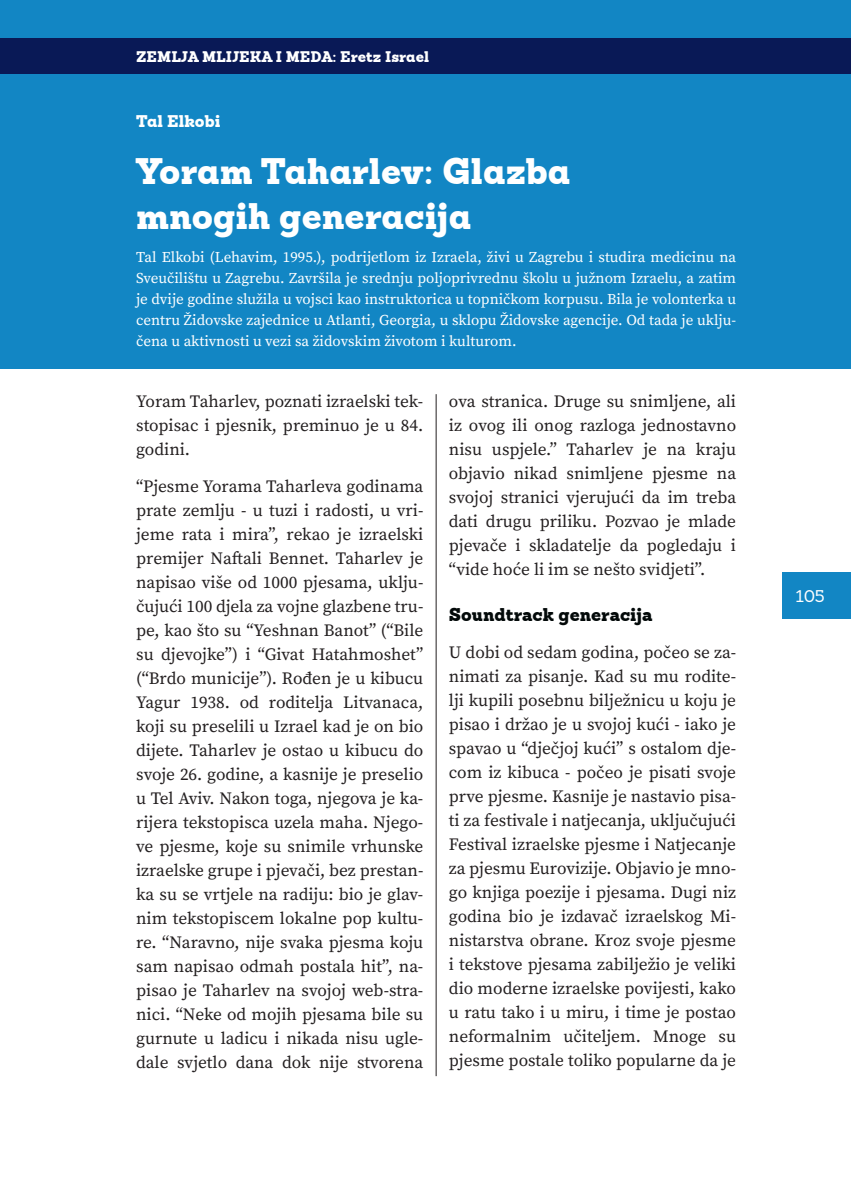
<style>
.page{position:relative;width:851px;height:1191px;background:#fff}
.page>*{position:absolute;margin:0;border:0;box-sizing:border-box;transform-origin:0 0}
.t1{font:900 36px/45px "Sanchez W03";color:#fff}
.t2{font:900 18px "Sanchez W03";color:#030909}
.t3{font:17.25px/24px "Source Serif Pro";color:#231f20;text-align:justify}
.t4{font:900 16.5px "Sanchez W03";color:#fff}
.t5{font:16.5px "Sanchez";color:#fff}
.t6{font:15px/21px "Source Serif Pro";color:#fff;text-align:justify}
.t7{font:900 15px "Sanchez W03";color:#fff}
</style>
<div class="page">
<div style="left:782px;top:572px;width:68px;height:47px;background:#1286c4"></div>
<hr style="left:436px;top:394px;width:1px;height:682px;background:#231f20">
<div style="left:0;top:0;width:850px;height:369px;background:#1286c4"></div>
<div style="left:0;top:38px;width:850px;height:36px;background:#091956"></div>
<p class="t7" style="left:136px;top:45px;width:294px">ZEMLJA MLIJEKA I MEDA: Eretz Israel</p>
<p class="t4" style="left:136px;top:109px;width:86px">Tal Elkobi</p>
<h1 class="t1" style="left:136px;top:149px;width:436px">Yoram Taharlev: Glazba mnogih generacija</h1>
<p class="t6" style="left:136px;top:247px;width:601px">Tal Elkobi (Lehavim, 1995.), podrijetlom iz Izraela, živi u Zagrebu i studira medicinu na Sveučilištu u Zagrebu. Završila je srednju poljoprivrednu školu u južnom Izraelu, a zatim je dvije godine služila u vojsci kao instruktorica u topničkom korpusu. Bila je volonterka u centru Židovske zajednice u Atlanti, Georgia, u sklopu Židovske agencije. Od tada je uklju&shy;čena u aktivnosti u vezi sa židovskim životom i kulturom.</p>
<p class="t3" style="left:136px;top:390px;width:289px">Yoram Taharlev, poznati izraelski tek&shy;stopisac i pjesnik, preminuo je u 84. godini.</p>
<p class="t3" style="left:136px;top:474px;width:289px">“Pjesme Yorama Taharleva godinama prate zemlju - u tuzi i radosti, u vri&shy;jeme rata i mira”, rekao je izraelski premijer Naftali Bennet. Taharlev je napisao više od 1000 pjesama, uklju&shy;čujući 100 djela za vojne glazbene tru&shy;pe, kao što su “Yeshnan Banot” (“Bile su djevojke”) i “Givat Hatahmoshet” (“Brdo municije”). Rođen je u kibucu Yagur 1938. od roditelja Litvanaca, koji su preselili u Izrael kad je on bio dijete. Taharlev je ostao u kibucu do svoje 26. godine, a kasnije je preselio u Tel Aviv. Nakon toga, njegova je ka&shy;rijera tekstopisca uzela maha. Njego&shy;ve pjesme, koje su snimile vrhunske izraelske grupe i pjevači, bez prestan&shy;ka su se vrtjele na radiju: bio je glav&shy;nim tekstopiscem lokalne pop kultu&shy;re. “Naravno, nije svaka pjesma koju sam napisao odmah postala hit”, na&shy;pisao je Taharlev na svojoj web-stra&shy;nici. “Neke od mojih pjesama bile su gurnute u ladicu i nikada nisu ugle&shy;dale svjetlo dana dok nije stvorena</p>
<p class="t3" style="left:449px;top:389px;width:289px">ova stranica. Druge su snimljene, ali iz ovog ili onog razloga jednostavno nisu uspjele.” Taharlev je na kraju objavio nikad snimljene pjesme na svojoj stranici vjerujući da im treba dati drugu priliku. Pozvao je mlade pjevače i skladatelje da pogledaju i “vide hoće li im se nešto svidjeti”.</p>
<p class="t2" style="left:449px;top:602px;width:205px">Soundtrack generacija</p>
<p class="t3" style="left:449px;top:641px;width:289px">U dobi od sedam godina, počeo se za&shy;nimati za pisanje. Kad su mu rodite&shy;lji kupili posebnu bilježnicu u koju je pisao i držao je u svojoj kući - iako je spavao u “dječjoj kući” s ostalom dje&shy;com iz kibuca - počeo je pisati svoje prve pjesme. Kasnije je nastavio pisa&shy;ti za festivale i natjecanja, uključujući Festival izraelske pjesme i Natjecanje za pjesmu Eurovizije. Objavio je mno&shy;go knjiga poezije i pjesama. Dugi niz godina bio je izdavač izraelskog Mi&shy;nistarstva obrane. Kroz svoje pjesme i tekstove pjesama zabilježio je veliki dio moderne izraelske povijesti, kako u ratu tako i u miru, i time je postao neformalnim učiteljem. Mnoge su pjesme postale toliko popularne da je</p>
<p class="t5" style="left:795px;top:585px;width:30px">105</p>
</div>
